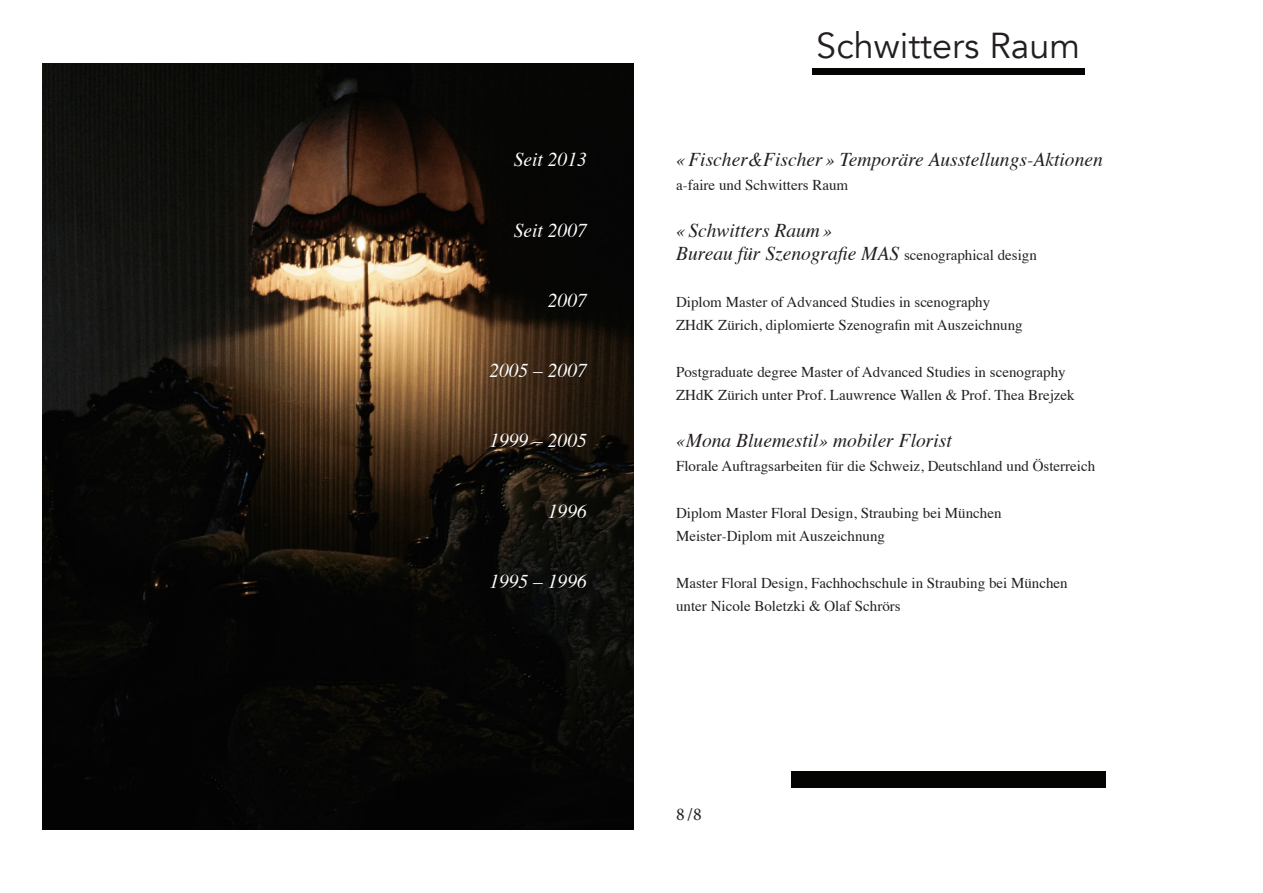
<style>
.page{position:relative;width:1263px;height:893px;background:#fff}
.page>*{position:absolute;margin:0;border:0;box-sizing:border-box;transform-origin:0 0}
.t1{font:36px "Avenir";color:#231f20}
.TITLE_kursiv{font:italic 19.5px "Times";color:#231f20}
.TITLE_kursiv_rechts{font:italic 19.5px "Times";color:#fff}
.t2{font:18px "Minion Pro";color:#231f20}
.Rubriken{font:15px "Times";color:#231f20}
.s1{font-style:normal;font-size:15px}
</style>
<div class="page">
<div style="left:791px;top:772px;width:315px;height:16px;background:#040503"></div>
<img style="left:43px;top:64px;width:591px;height:765px">
<div style="left:812px;top:68px;width:272px;height:6px;background:#040503"></div>
<p class="TITLE_kursiv_rechts" style="left:514px;top:143px;width:75px">Seit 2013</p>
<p class="TITLE_kursiv_rechts" style="left:514px;top:213px;width:75px">Seit 2007</p>
<p class="TITLE_kursiv_rechts" style="left:548px;top:283px;width:40px">2007</p>
<p class="TITLE_kursiv_rechts" style="left:489px;top:354px;width:99px">2005 – 2007</p>
<p class="TITLE_kursiv_rechts" style="left:489px;top:424px;width:99px">1999 – 2005</p>
<p class="TITLE_kursiv_rechts" style="left:548px;top:494px;width:40px">1996</p>
<p class="TITLE_kursiv_rechts" style="left:489px;top:564px;width:99px">1995 – 1996</p>
<p class="t1" style="left:816px;top:25px;width:265px">Schwitters Raum</p>
<p class="TITLE_kursiv" style="left:676px;top:143px;width:428px">«Fischer&amp;Fischer» Temporäre Ausstellungs-Aktionen</p>
<p class="Rubriken" style="left:676px;top:171px;width:174px">a-faire und Schwitters Raum</p>
<p class="TITLE_kursiv" style="left:676px;top:213px;width:157px">«Schwitters Raum»</p>
<p class="TITLE_kursiv" style="left:676px;top:237px;width:362px">Bureau für Szenografie MAS <span class="s1">scenographical design</span></p>
<p class="Rubriken" style="left:676px;top:288px;width:316px">Diplom Master of Advanced Studies in scenography</p>
<p class="Rubriken" style="left:676px;top:311px;width:348px">ZHdK Zürich, diplomierte Szenografin mit Auszeichnung</p>
<p class="Rubriken" style="left:676px;top:358px;width:391px">Postgraduate degree Master of Advanced Studies in scenography</p>
<p class="Rubriken" style="left:676px;top:381px;width:400px">ZHdK Zürich unter Prof. Lauwrence Wallen &amp; Prof. Thea Brejzek</p>
<p class="TITLE_kursiv" style="left:676px;top:424px;width:277px">«Mona Bluemestil» mobiler Florist</p>
<p class="Rubriken" style="left:676px;top:452px;width:421px">Florale Auftragsarbeiten für die Schweiz, Deutschland und Österreich</p>
<p class="Rubriken" style="left:676px;top:498px;width:327px">Diplom Master Floral Design, Straubing bei München</p>
<p class="Rubriken" style="left:676px;top:522px;width:210px">Meister-Diplom mit Auszeichnung</p>
<p class="Rubriken" style="left:676px;top:569px;width:393px">Master Floral Design, Fachhochschule in Straubing bei München</p>
<p class="Rubriken" style="left:676px;top:592px;width:226px">unter Nicole Boletzki &amp; Olaf Schrörs</p>
<p class="t2" style="left:676px;top:802px;width:27px">8/8</p>
</div>
